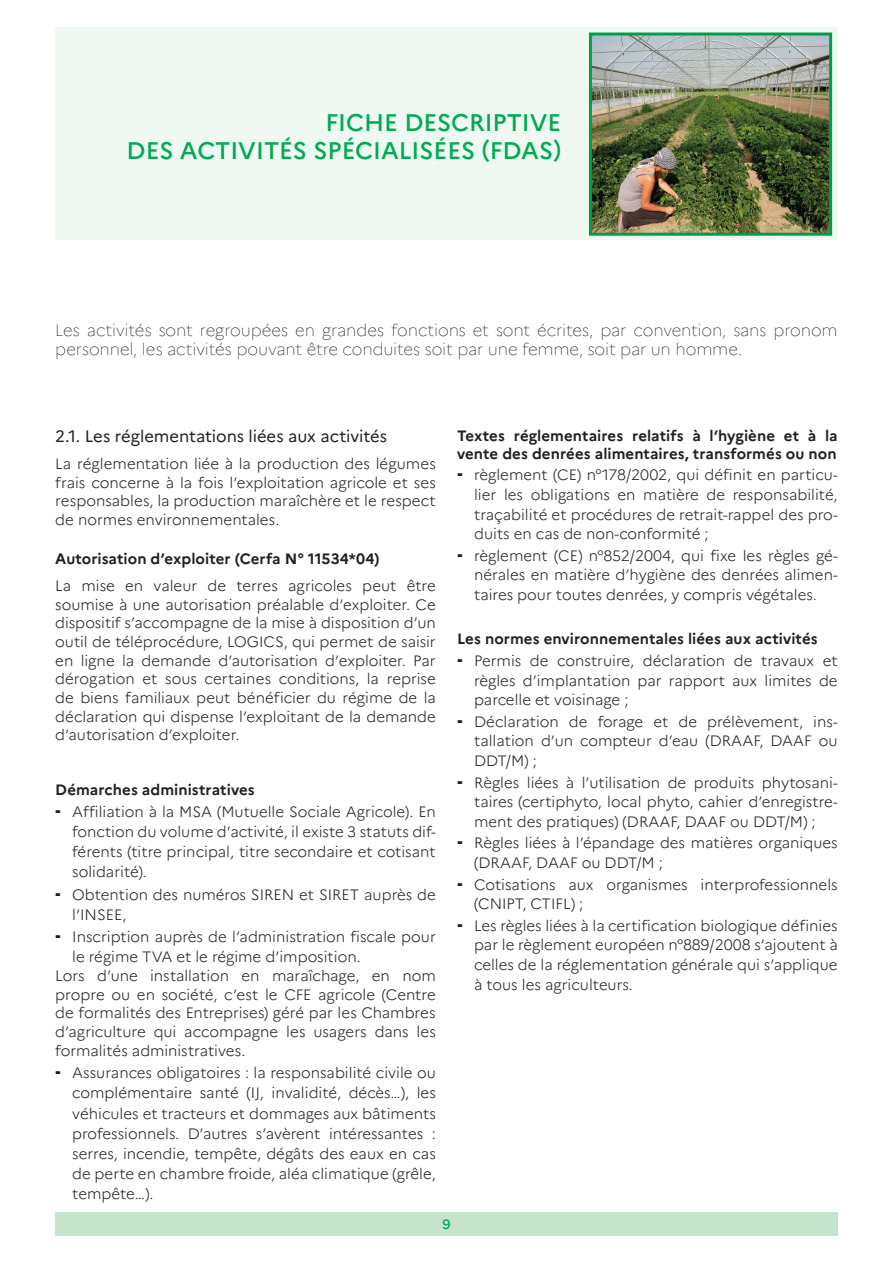
<style>
.page{position:relative;width:893px;height:1263px;background:#fff}
.page>*{position:absolute;margin:0;border:0;box-sizing:border-box;transform-origin:0 0}
.t1{font:500 24px/28.8px "Marianne";color:#00ab54;text-align:right}
.Chapeau_Rubrique{font:100 16.5px/19.8px "Marianne";letter-spacing:-.01em;color:#231f20}
.Sous_Gros-titre{font:16.5px "Marianne";letter-spacing:-.005em;color:#231f20}
.Texte{font:300 15px/19.5px "Marianne";color:#231f20;text-align:justify}
.Texte-2{font:700 15px/18px "Marianne";letter-spacing:.005em;color:#231f20}
.t2{font:500 13.5px "Marianne";color:#00ab54}
</style>
<div class="page">
<div style="left:55px;top:1212px;width:783px;height:24px;background:#c6e4cc"></div>
<div style="left:55px;top:28px;width:783px;height:212px;background:#f0f8f2"></div>
<img style="left:593px;top:37px;width:235px;height:195px">
<div style="left:589px;top:33px;width:243px;height:203px;border:3px solid #009d4e"></div>
<p class="t1" style="left:127px;top:108px;width:436px">FICHE DESCRIPTIVE<br>DES ACTIVITÉS SPÉCIALISÉES (FDAS)</p>
<p class="Chapeau_Rubrique" style="left:55px;top:320px;width:784px">Les activités sont regroupées en grandes fonctions et sont écrites, par convention, sans pronom personnel, les activités pouvant être conduites soit par une femme, soit par un homme.</p>
<p class="Sous_Gros-titre" style="left:55px;top:426px;width:333px">2.1. Les réglementations liées aux activités</p>
<p class="Texte" style="left:55px;top:454px;width:382px;line-height:18.6px">La réglementation liée à la production des légumes frais concerne à la fois l’exploitation agricole et ses responsables, la production maraîchère et le respect de normes environnementales.</p>
<p class="Texte-2" style="left:55px;top:549px;width:326px">Autorisation d’exploiter (Cerfa N° 11534*04)</p>
<p class="Texte" style="left:55px;top:576px;width:382px;line-height:18.6px">La mise en valeur de terres agricoles peut être soumise à une autorisation préalable d’exploiter. Ce dispositif s’accompagne de la mise à disposition d’un outil de téléprocédure, LOGICS, qui permet de saisir en ligne la demande d’autorisation d’exploiter. Par dérogation et sous certaines conditions, la reprise de biens familiaux peut bénéficier du régime de la déclaration qui dispense l’exploitant de la demande d’autorisation d’exploiter.</p>
<p class="Texte-2" style="left:55px;top:780px;width:201px">Démarches administratives</p>
<p class="Texte" style="left:72px;top:801px;width:365px;line-height:20.1px">Affiliation à la MSA (Mutuelle Sociale Agricole). En fonction du volume d’activité, il existe 3 statuts dif&shy;férents (titre principal, titre secondaire et cotisant solidarité).</p>
<p class="Texte" style="left:72px;top:884px;width:365px;line-height:20.1px">Obtention des numéros SIREN et SIRET auprès de l’INSEE,</p>
<p class="Texte" style="left:72px;top:927px;width:365px;line-height:20.1px">Inscription auprès de l’administration fiscale pour le régime TVA et le régime d’imposition.</p>
<p class="Texte" style="left:55px;top:966px;width:382px;line-height:18.6px">Lors d’une installation en maraîchage, en nom propre ou en société, c’est le CFE agricole (Centre de formalités des Entreprises) géré par les Chambres d’agriculture qui accompagne les usagers dans les formalités administratives.</p>
<p class="Texte" style="left:72px;top:1063px;width:365px;line-height:20.1px">Assurances obligatoires : la responsabilité civile ou complémentaire santé (IJ, invalidité, décès…), les véhicules et tracteurs et dommages aux bâtiments professionnels. D’autres s’avèrent intéressantes : serres, incendie, tempête, dégâts des eaux en cas de perte en chambre froide, aléa climatique (grêle, tempête…).</p>
<p class="Texte-2" style="left:457px;top:426px;width:382px">Textes réglementaires relatifs à l’hygiène et à la vente des denrées alimentaires, transformés ou non</p>
<p class="Texte" style="left:474px;top:465px;width:365px">règlement (CE) n°178/2002, qui définit en particu&shy;lier les obligations en matière de responsabilité, traçabilité et procédures de retrait-rappel des pro&shy;duits en cas de non-conformité ;</p>
<p class="Texte" style="left:474px;top:546px;width:365px">règlement (CE) n°852/2004, qui fixe les règles gé&shy;nérales en matière d’hygiène des denrées alimen&shy;taires pour toutes denrées, y compris végétales.</p>
<p class="Texte-2" style="left:457px;top:630px;width:362px">Les normes environnementales liées aux activités</p>
<p class="Texte" style="left:474px;top:651px;width:365px">Permis de construire, déclaration de travaux et règles d’implantation par rapport aux limites de parcelle et voisinage ;</p>
<p class="Texte" style="left:474px;top:712px;width:365px">Déclaration de forage et de prélèvement, ins&shy;tallation d’un compteur d’eau (DRAAF, DAAF ou DDT/M) ;</p>
<p class="Texte" style="left:474px;top:772px;width:365px">Règles liées à l’utilisation de produits phytosani&shy;taires (certiphyto, local phyto, cahier d’enregistre&shy;ment des pratiques) (DRAAF, DAAF ou DDT/M) ;</p>
<p class="Texte" style="left:474px;top:833px;width:365px">Règles liées à l’épandage des matières organiques (DRAAF, DAAF ou DDT/M ;</p>
<p class="Texte" style="left:474px;top:874px;width:365px">Cotisations aux organismes interprofessionnels (CNIPT, CTIFL) ;</p>
<p class="Texte" style="left:474px;top:916px;width:365px">Les règles liées à la certification biologique définies par le règlement européen n°889/2008 s’ajoutent à celles de la réglementation générale qui s’applique à tous les agriculteurs.</p>
<p class="t2" style="left:442px;top:1216px;width:10px">9</p>
</div>
